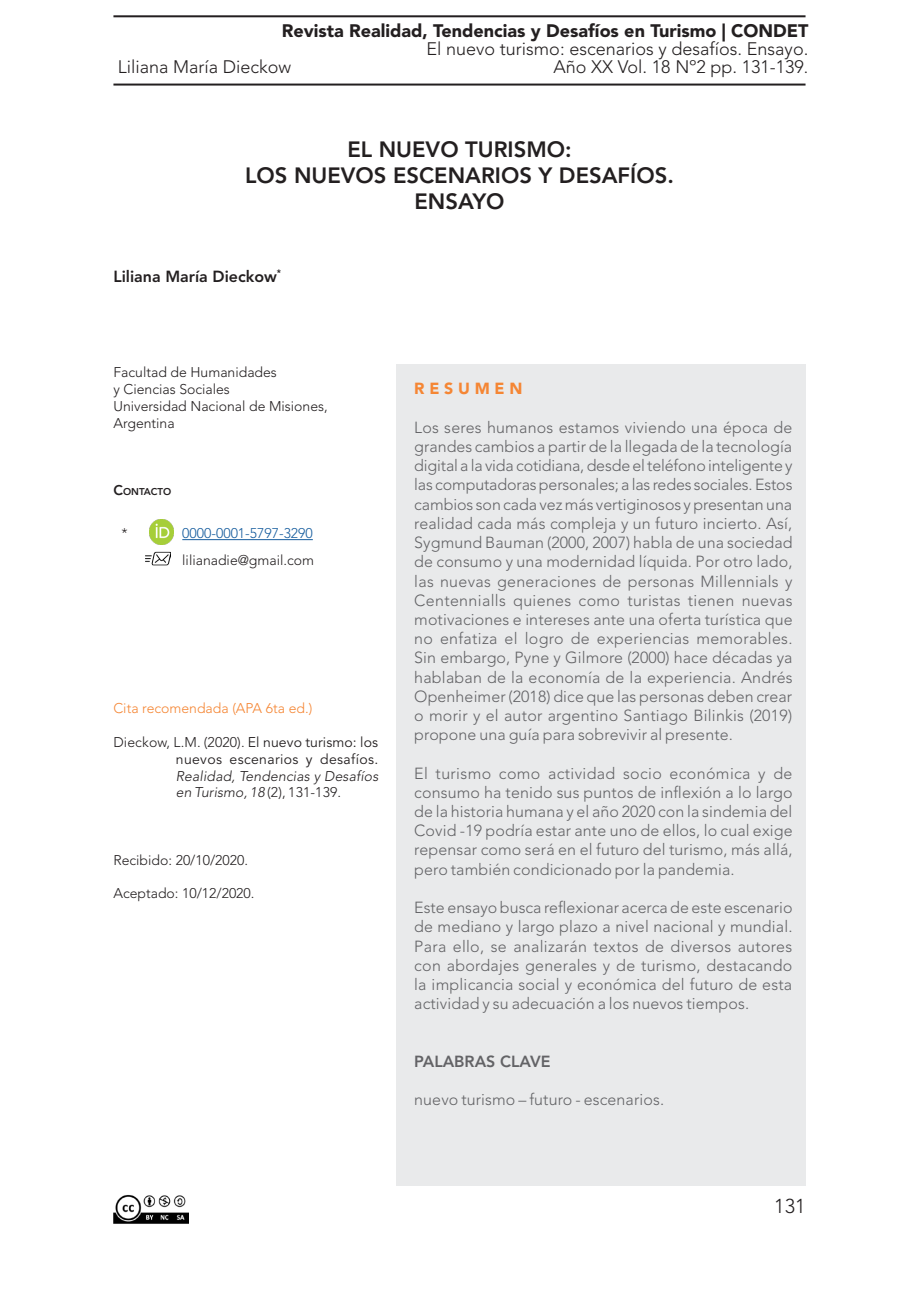
<style>
.page{position:relative;width:919px;height:1299px;background:#fff}
.page>*{position:absolute;margin:0;border:0;box-sizing:border-box;transform-origin:0 0}
.t1{font:800 22px "Avenir LT Std";color:#231f20}
.t2{font:300 20px "Avenir LT Std";color:#231f20}
.t3{font:300 18px "Avenir LT Std";color:#231f20}
.t4{font:900 18px "Avenir LT Std";color:#231f20}
.parrafo_resumen{font:300 16px/19.2px "Avenir LT Std";letter-spacing:.01em;color:#636366;text-align:justify}
.t5{font:800 16px "Avenir LT Std";color:#231f20}
.t6{font:800 16px "Avenir LT Std";color:#636366}
.t7{font:900 16px "Avenir LT Std";color:#f58634}
.t8{font:300 14px/16.8px "Avenir LT Std";color:#231f20}
.t9{font:14px/16.8px "Avenir LT Std";letter-spacing:.025em;color:#231f20;text-align:justify}
.t10{font:300 14px "Avenir LT Std";color:#f58634}
.t11{font:300 14px "Avenir LT Std";color:#175d9e}
.t12{font:800 9.8px "Avenir LT Std";color:#231f20}
.s1{font-size:17px}
.s2{font-size:14px}
.s3{font-weight:300}
.s4{font-weight:300;font-style:italic}
</style>
<div class="page">
<hr style="left:113px;top:15px;width:692px;height:2px;background:#231f20">
<hr style="left:113px;top:84px;width:692px;height:2px;background:#231f20">
<img style="left:113px;top:1194px;width:75px;height:30px">
<img style="left:149px;top:519px;width:25px;height:25px">
<hr style="left:182px;top:539px;width:131px;height:1px;background:#175d9e">
<img style="left:146px;top:551px;width:24px;height:15px">
<div style="left:396px;top:364px;width:409px;height:821px;background:#e9eaeb"></div>
<p class="t4" style="left:282px;top:20px;width:528px">Revista Realidad, Tendencias y Desafíos en Turismo | CONDET</p>
<p class="t3" style="left:426px;top:38px;width:383px">El nuevo turismo: escenarios y desafíos. Ensayo.</p>
<p class="t3" style="left:118px;top:56px;width:175px">Liliana María Dieckow</p>
<p class="t3" style="left:553px;top:56px;width:256px">Año XX Vol. 18 Nº2 pp. 131-139<span class="s1">.</span></p>
<p class="t1" style="left:347px;top:136px;width:226px">EL NUEVO TURISMO:</p>
<p class="t1" style="left:245px;top:162px;width:430px">LOS NUEVOS ESCENARIOS Y DESAFÍOS.</p>
<p class="t1" style="left:414px;top:189px;width:92px">ENSAYO</p>
<p class="t5" style="left:113px;top:266px;width:169px">Liliana María Dieckow<sup>*</sup></p>
<p class="t8" style="left:113px;top:364px;width:165px">Facultad de Humanidades</p>
<p class="t8" style="left:113px;top:381px;width:118px">y Ciencias Sociales</p>
<p class="t8" style="left:113px;top:397px;width:216px">Universidad Nacional de Misiones,<br>Argentina</p>
<p class="t12" style="left:113px;top:485px;width:59px"><span class="s2">C</span>ONTACTO</p>
<p class="t8" style="left:121px;top:525px;width:8px">*</p>
<p class="t11" style="left:182px;top:525px;width:132px">0000-0001-5797-3290</p>
<p class="t8" style="left:182px;top:551px;width:133px">lilianadie@gmail.com</p>
<p class="t10" style="left:113px;top:700px;width:200px">Cita recomendada (APA 6ta ed.)</p>
<p class="t9" style="left:176px;top:734px;width:204px;text-indent:-62px"><span class="s3">Dieckow, L.M. (2020).</span> El nuevo turismo: los nuevos escenarios y desafíos.<br><span class="s4">Realidad, Tendencias y Desafíos en Turismo, 18</span> <span class="s3">(2), 131-139.</span></p>
<p class="t8" style="left:113px;top:851px;width:136px">Recibido: 20/10/2020.</p>
<p class="t8" style="left:113px;top:885px;width:142px">Aceptado: 10/12/2020.</p>
<p class="t7" style="left:414px;top:379px;width:110px">R E S U M E N</p>
<p class="parrafo_resumen" style="left:414px;top:418px;width:380px">Los seres humanos estamos viviendo una época de grandes cambios a partir de la llegada de la tecnología digital a la vida cotidiana, desde el teléfono inteligente y las computadoras personales; a las redes sociales. Estos cambios son cada vez más vertiginosos y presentan una realidad cada más compleja y un futuro incierto. Así, Sygmund Bauman (2000, 2007) habla de una sociedad de consumo y una modernidad líquida. Por otro lado, las nuevas generaciones de personas Millennials y Centennialls quienes como turistas tienen nuevas motivaciones e intereses ante una oferta turística que no enfatiza el logro de experiencias memorables.<br>Sin embargo, Pyne y Gilmore (2000) hace décadas ya hablaban de la economía de la experiencia. Andrés Openheimer (2018) dice que las personas deben crear o morir y el autor argentino Santiago Bilinkis (2019) propone una guía para sobrevivir al presente.</p>
<p class="parrafo_resumen" style="left:414px;top:763px;width:380px">El turismo como actividad socio económica y de consumo ha tenido sus puntos de inflexión a lo largo de la historia humana y el año 2020 con la sindemia del Covid -19 podría estar ante uno de ellos, lo cual exige repensar como será en el futuro del turismo, más allá, pero también condicionado por la pandemia.</p>
<p class="parrafo_resumen" style="left:414px;top:898px;width:380px">Este ensayo busca reflexionar acerca de este escenario de mediano y largo plazo a nivel nacional y mundial.<br>Para ello, se analizarán textos de diversos autores con abordajes generales y de turismo, destacando la implicancia social y económica del futuro de esta actividad y su adecuación a los nuevos tiempos.</p>
<p class="t6" style="left:414px;top:1051px;width:138px">PALABRAS CLAVE</p>
<p class="parrafo_resumen" style="left:414px;top:1090px;width:251px">nuevo turismo – futuro - escenarios.</p>
<p class="t2" style="left:774px;top:1194px;width:33px">131</p>
</div>
